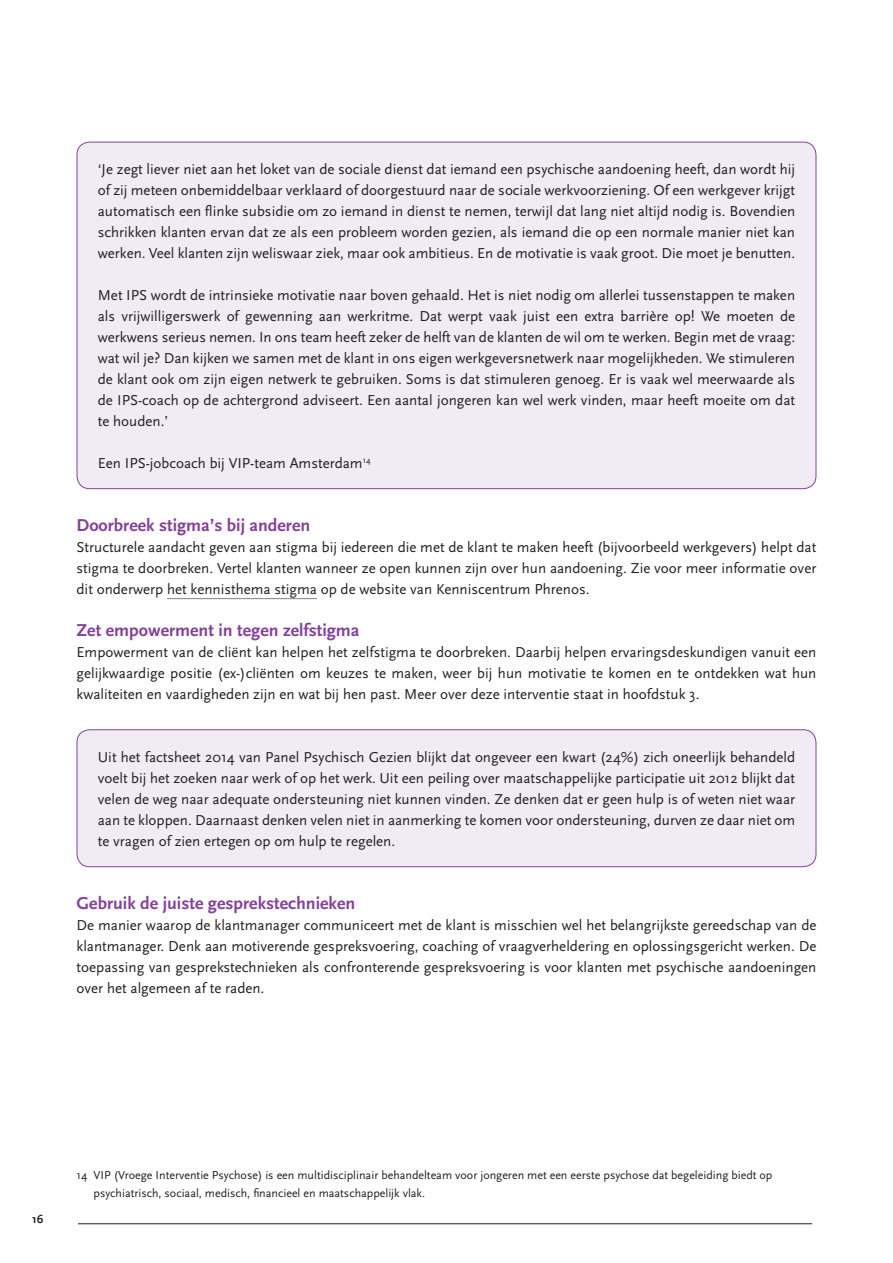
<style>
.page{position:relative;width:893px;height:1263px;background:#fff}
.page>*{position:absolute;margin:0;border:0;box-sizing:border-box;transform-origin:0 0}
.Tussenkop{font:700 18px "Scala Sans OT";color:#844299}
.Body{font:15px/21px "Scala Sans OT";color:#231f20;text-align:justify}
.Voetnoot{font:12px/18px "Scala Sans OT";color:#231f20}
.t1{font:700 12px "Scala Sans OT";color:#231f20}
</style>
<div class="page">
<hr style="left:78px;top:1223px;width:734px;height:1px;background:#231f20">
<div style="left:77px;top:142px;width:739px;height:347px;background:#f1ebf4;border-radius:13px"></div>
<div style="left:77px;top:730px;width:739px;height:137px;background:#f1ebf4;border-radius:13px"></div>
<div style="left:77px;top:729px;width:739px;height:138px;border:1px solid #844299;border-radius:13px"></div>
<hr style="left:167px;top:598px;width:150px;height:1px;background:#808285">
<p class="Body" style="left:98px;top:159px;width:699px">‘Je zegt liever niet aan het loket van de sociale dienst dat iemand een psychische aandoening heeft, dan wordt hij of zij meteen onbemiddelbaar verklaard of doorgestuurd naar de sociale werkvoorziening. Of een werkgever krijgt automatisch een flinke subsidie om zo iemand in dienst te nemen, terwijl dat lang niet altijd nodig is. Bovendien schrikken klanten ervan dat ze als een probleem worden gezien, als iemand die op een normale manier niet kan werken. Veel klanten zijn weliswaar ziek, maar ook ambitieus. En de motivatie is vaak groot. Die moet je benutten.</p>
<p class="Body" style="left:98px;top:285px;width:699px">Met IPS wordt de intrinsieke motivatie naar boven gehaald. Het is niet nodig om allerlei tussenstappen te maken als vrijwilligerswerk of gewenning aan werkritme. Dat werpt vaak juist een extra barrière op! We moeten de werkwens serieus nemen. In ons team heeft zeker de helft van de klanten de wil om te werken. Begin met de vraag: wat wil je? Dan kijken we samen met de klant in ons eigen werkgeversnetwerk naar mogelijkheden. We stimuleren de klant ook om zijn eigen netwerk te gebruiken. Soms is dat stimuleren genoeg. Er is vaak wel meerwaarde als de IPS-coach op de achtergrond adviseert. Een aantal jongeren kan wel werk vinden, maar heeft moeite om dat te houden.’</p>
<p class="Body" style="left:98px;top:453px;width:274px">Een IPS-jobcoach bij VIP-team Amsterdam<sup>14</sup></p>
<p class="Tussenkop" style="left:77px;top:515px;width:235px">Doorbreek stigma’s bij anderen</p>
<p class="Body" style="left:77px;top:537px;width:741px">Structurele aandacht geven aan stigma bij iedereen die met de klant te maken heeft (bijvoorbeeld werkgevers) helpt dat stigma te doorbreken. Vertel klanten wanneer ze open kunnen zijn over hun aandoening. Zie voor meer informatie over dit onderwerp het kennisthema stigma op de website van Kenniscentrum Phrenos.</p>
<p class="Tussenkop" style="left:77px;top:620px;width:284px">Zet empowerment in tegen zelfstigma</p>
<p class="Body" style="left:77px;top:642px;width:741px">Empowerment van de cliënt kan helpen het zelfstigma te doorbreken. Daarbij helpen ervaringsdeskundigen vanuit een gelijkwaardige positie (ex-)cliënten om keuzes te maken, weer bij hun motivatie te komen en te ontdekken wat hun kwaliteiten en vaardigheden zijn en wat bij hen past. Meer over deze interventie staat in hoofdstuk 3.</p>
<p class="Body" style="left:98px;top:747px;width:699px">Uit het factsheet 2014 van Panel Psychisch Gezien blijkt dat ongeveer een kwart (24%) zich oneerlijk behandeld voelt bij het zoeken naar werk of op het werk. Uit een peiling over maatschappelijke participatie uit 2012 blijkt dat velen de weg naar adequate ondersteuning niet kunnen vinden. Ze denken dat er geen hulp is of weten niet waar aan te kloppen. Daarnaast denken velen niet in aanmerking te komen voor ondersteuning, durven ze daar niet om te vragen of zien ertegen op om hulp te regelen.</p>
<p class="Tussenkop" style="left:77px;top:893px;width:280px">Gebruik de juiste gesprekstechnieken</p>
<p class="Body" style="left:77px;top:915px;width:741px">De manier waarop de klantmanager communiceert met de klant is misschien wel het belangrijkste gereedschap van de klantmanager. Denk aan motiverende gespreksvoering, coaching of vraagverheldering en oplossingsgericht werken. De toepassing van gesprekstechnieken als confronterende gespreksvoering is voor klanten met psychische aandoeningen over het algemeen af te raden.</p>
<p class="t1" style="left:32px;top:1213px;width:13px">16</p>
<p class="Voetnoot" style="left:94px;top:1166px;width:680px;text-indent:-17px">14 VIP (Vroege Interventie Psychose) is een multidisciplinair behandelteam voor jongeren met een eerste psychose dat begeleiding biedt op psychiatrisch, sociaal, medisch, financieel en maatschappelijk vlak.</p>
</div>
